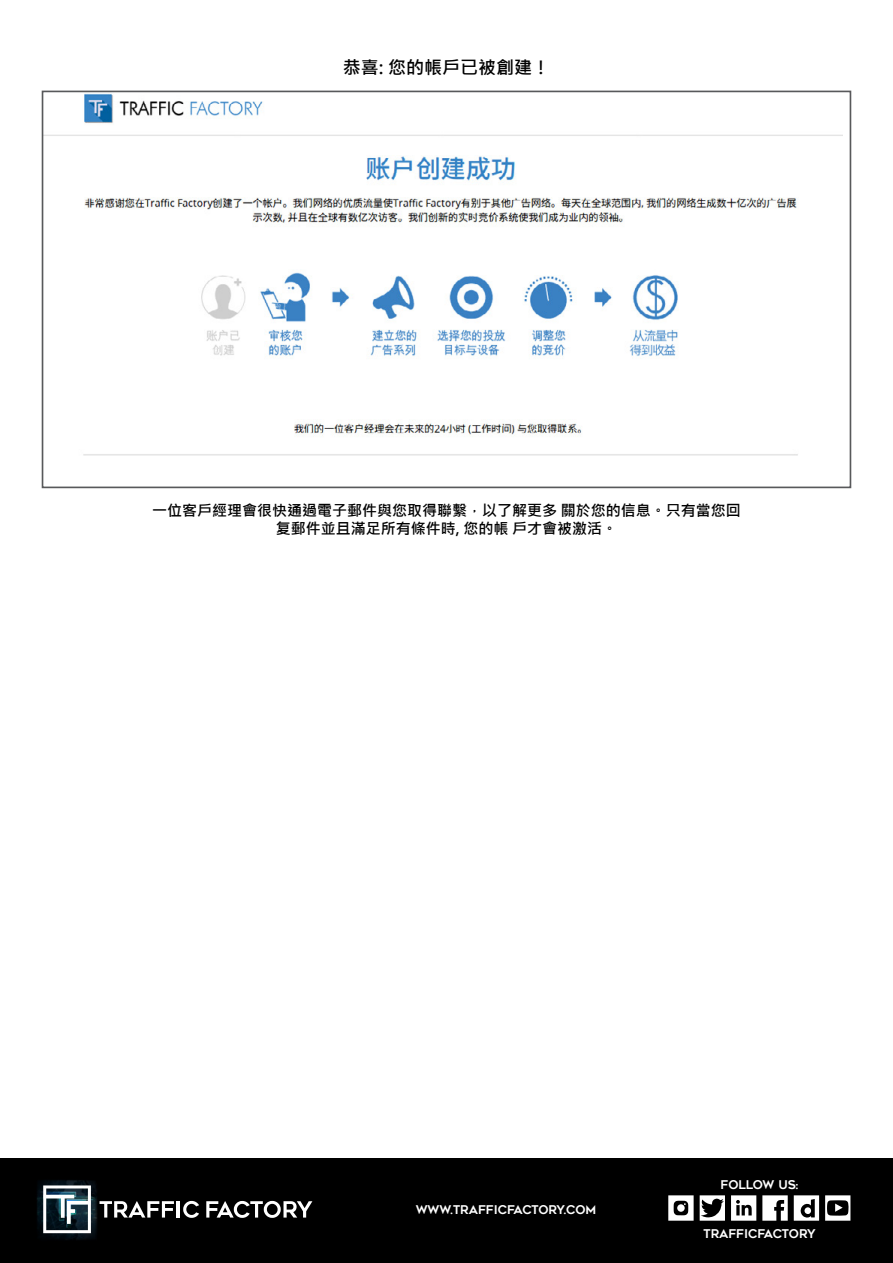
<style>
.page{position:relative;width:893px;height:1263px;background:#fff}
.page>*{position:absolute;margin:0;border:0;box-sizing:border-box;transform-origin:0 0}
.t1{font:700 18px "Microsoft Jheng Hei";color:#000}
.t2{font:700 15px/18px "Microsoft Jheng Hei";color:#000;text-align:center}
.t3{font:12px "Geometos";color:#fff}
</style>
<div class="page">
<img style="left:45px;top:94px;width:798px;height:362px">
<div style="left:42px;top:91px;width:809px;height:397px;border:2px solid #58595b"></div>
<div style="left:0;top:1158px;width:893px;height:105px;background:#000"></div>
<img style="left:37px;top:1180px;width:63px;height:60px">
<svg style="left:100px;top:1201px;width:74px;height:16px"></svg>
<hr style="left:177px;top:1201px;width:3px;height:16px;background:#fff">
<svg style="left:183px;top:1201px;width:16px;height:17px"></svg>
<svg style="left:206px;top:1201px;width:106px;height:17px"></svg>
<svg style="left:43px;top:1185px;width:48px;height:48px;background:#697981"></svg>
<svg style="left:700px;top:1195px;width:25px;height:26px"></svg>
<svg style="left:825px;top:1195px;width:25px;height:26px"></svg>
<svg style="left:731px;top:1195px;width:25px;height:26px"></svg>
<svg style="left:794px;top:1195px;width:25px;height:26px"></svg>
<svg style="left:668px;top:1195px;width:26px;height:26px"></svg>
<svg style="left:762px;top:1195px;width:26px;height:26px"></svg>
<p class="t1" style="left:343px;top:56px;width:209px">恭喜: 您的帳戶已被創建！</p>
<p class="t2" style="left:152px;top:502px;width:590px">一位客戶經理會很快通過電子郵件與您取得聯繫，以了解更多 關於您的信息。只有當您回复郵件並且滿足所有條件時, 您的帳 戶才會被激活。</p>
<p class="t3" style="left:416px;top:1203px;width:182px">WWW.TRAFFICFACTORY.COM</p>
<p class="t3" style="left:721px;top:1178px;width:79px">FOLLOW US:</p>
<p class="t3" style="left:703px;top:1226px;width:114px">TRAFFICFACTORY</p>
</div>
